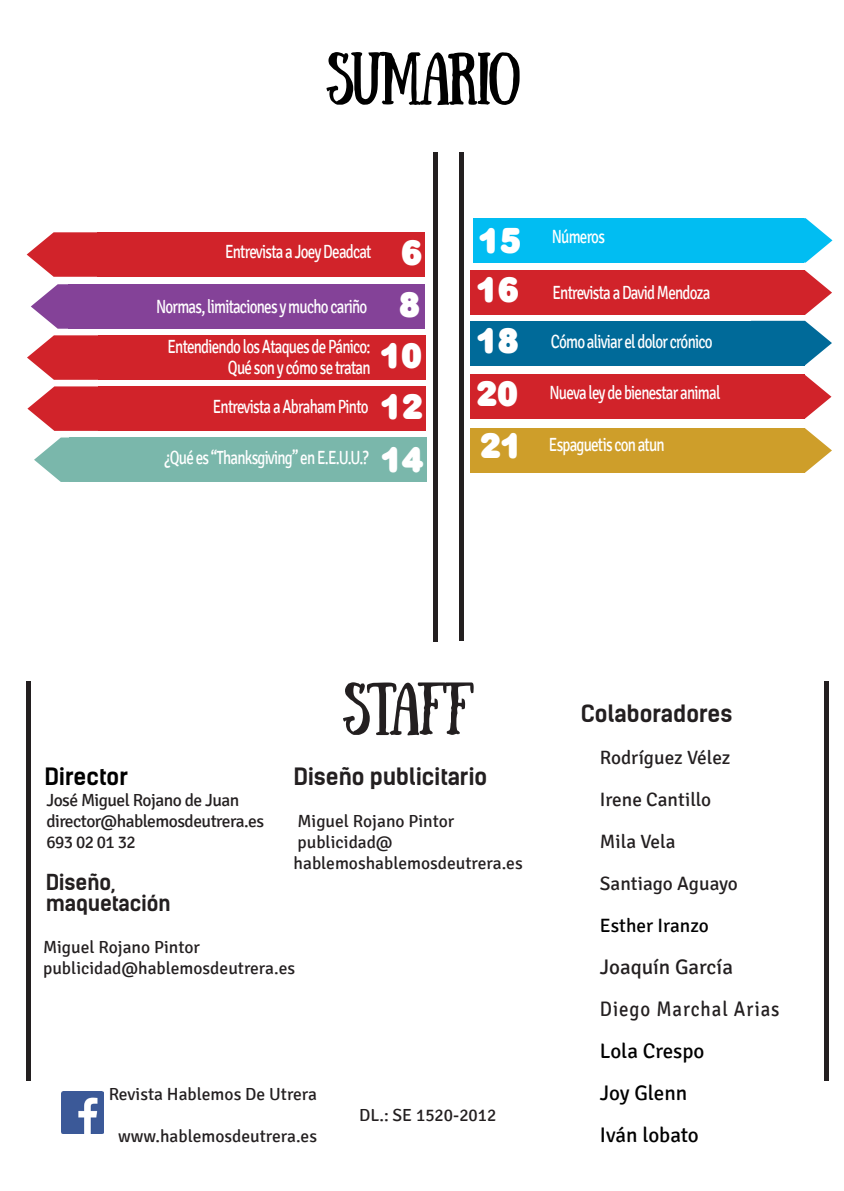
<style>
.page{position:relative;width:844px;height:1191px;background:#fff}
.page>*{position:absolute;margin:0;border:0;box-sizing:border-box;transform-origin:0 0}
.Cuerpo_de_texto_HdU{font:52.5px "Sunday";letter-spacing:-.06em;color:#000}
.Cuerpo_de_texto_HdU-2{font:52.5px "Sunday";letter-spacing:-.07em;color:#231f20}
.Cuerpo_de_texto_HdU-3{font:31.5px "Plump";color:#fff}
.Cuerpo_de_texto_HdU-4{font:700 22.75px "Kelson Sans";letter-spacing:-.01em;color:#231f20}
.Cuerpo_de_texto_HdU-5{font:700 22.75px "Kelson Sans";color:#000}
.Cuerpo_de_texto_HdU-6{font:21px "Signika";color:#000}
.Cuerpo_de_texto_HdU-7{font:700 21px "Kelson Sans";letter-spacing:-.01em;color:#231f20}
.Cuerpo_de_texto_HdU-8{font:21px "Signika";letter-spacing:.05em;color:#231f20;scale:.9 1}
.Cuerpo_de_texto_HdU-9{font:21px "Signika";color:#231f20}
.Cuerpo_de_texto_HdU-10{font:19.25px "Signika";color:#231f20}
.Cuerpo_de_texto_HdU-11{font:19.25px "Signika";color:#000}
.Cuerpo_de_texto_HdU-12{font:19.07px "Signika";letter-spacing:-.05em;color:#fff;scale:.79 1}
.Cuerpo_de_texto_HdU-13{font:17.5px/21px "Signika";color:#231f20}
.Cuerpo_de_texto_HdU-14{font:17.5px "Signika";letter-spacing:-.03em;color:#231f20}
</style>
<div class="page">
<hr style="left:433px;top:152px;width:4px;height:490px;background:#231f20">
<img style="left:62px;top:1091px;width:41px;height:42px">
<hr style="left:459px;top:152px;width:4px;height:489px;background:#231f20">
<hr style="left:27px;top:681px;width:4px;height:400px;background:#231f20">
<div style="left:823px;top:681px;width:5px;height:400px;background:#231f20"></div>
<div style="left:98px;top:232px;width:327px;height:45px;background:#d1232a"></div>
<svg style="left:27px;top:232px;width:71px;height:45px"></svg>
<div style="left:472px;top:218px;width:331px;height:45px;background:#01bdf2"></div>
<svg style="left:803px;top:218px;width:29px;height:45px"></svg>
<div style="left:470px;top:270px;width:334px;height:45px;background:#d1232a"></div>
<svg style="left:804px;top:270px;width:27px;height:45px"></svg>
<div style="left:98px;top:386px;width:328px;height:45px;background:#d1232a"></div>
<svg style="left:27px;top:386px;width:71px;height:45px"></svg>
<div style="left:68px;top:284px;width:357px;height:45px;background:#844298"></div>
<svg style="left:31px;top:284px;width:37px;height:45px"></svg>
<div style="left:69px;top:437px;width:357px;height:45px;background:#7ab7ab"></div>
<svg style="left:34px;top:437px;width:35px;height:45px"></svg>
<div style="left:470px;top:428px;width:334px;height:45px;background:#ce9e2a"></div>
<svg style="left:804px;top:428px;width:27px;height:45px"></svg>
<div style="left:98px;top:335px;width:327px;height:45px;background:#d1232a"></div>
<svg style="left:27px;top:335px;width:71px;height:45px"></svg>
<div style="left:470px;top:321px;width:334px;height:44px;background:#006a99"></div>
<svg style="left:804px;top:321px;width:27px;height:44px"></svg>
<div style="left:470px;top:374px;width:334px;height:45px;background:#d1232a"></div>
<svg style="left:804px;top:374px;width:27px;height:45px"></svg>
<p class="Cuerpo_de_texto_HdU" style="left:326px;top:43px;width:196px">SUMARIO</p>
<p class="Cuerpo_de_texto_HdU-12" style="left:225px;top:241px;width:187px">Entrevista a Joey Deadcat</p>
<p class="Cuerpo_de_texto_HdU-3" style="left:401px;top:229px;width:22px">6</p>
<p class="Cuerpo_de_texto_HdU-3" style="left:478px;top:217px;width:43px">15</p>
<p class="Cuerpo_de_texto_HdU-12" style="left:551px;top:225px;width:69px">Números</p>
<p class="Cuerpo_de_texto_HdU-3" style="left:476px;top:266px;width:43px">16</p>
<p class="Cuerpo_de_texto_HdU-12" style="left:552px;top:281px;width:201px">Entrevista a David Mendoza</p>
<p class="Cuerpo_de_texto_HdU-12" style="left:156px;top:296px;width:269px">Normas, limitaciones y mucho cariño</p>
<p class="Cuerpo_de_texto_HdU-3" style="left:399px;top:281px;width:22px">8</p>
<p class="Cuerpo_de_texto_HdU-12" style="left:167px;top:335px;width:259px">Entendiendo los Ataques de Pánico:</p>
<p class="Cuerpo_de_texto_HdU-12" style="left:228px;top:356px;width:182px">Qué son y cómo se tratan</p>
<p class="Cuerpo_de_texto_HdU-3" style="left:380px;top:332px;width:43px">10</p>
<p class="Cuerpo_de_texto_HdU-12" style="left:213px;top:395px;width:199px">Entrevista a Abraham Pinto</p>
<p class="Cuerpo_de_texto_HdU-3" style="left:381px;top:383px;width:43px">12</p>
<p class="Cuerpo_de_texto_HdU-12" style="left:164px;top:446px;width:260px">¿Qué es “Thanksgiving” en E.E.U.U.?</p>
<p class="Cuerpo_de_texto_HdU-3" style="left:381px;top:436px;width:43px">14</p>
<p class="Cuerpo_de_texto_HdU-3" style="left:477px;top:317px;width:43px">18</p>
<p class="Cuerpo_de_texto_HdU-12" style="left:550px;top:331px;width:206px">Cómo aliviar el dolor crónico</p>
<p class="Cuerpo_de_texto_HdU-3" style="left:476px;top:370px;width:43px">20</p>
<p class="Cuerpo_de_texto_HdU-12" style="left:549px;top:382px;width:218px">Nueva ley de bienestar animal</p>
<p class="Cuerpo_de_texto_HdU-3" style="left:479px;top:422px;width:43px">21</p>
<p class="Cuerpo_de_texto_HdU-12" style="left:548px;top:434px;width:148px">Espaguetis con atun</p>
<p class="Cuerpo_de_texto_HdU-2" style="left:343px;top:673px;width:133px">STAFF</p>
<p class="Cuerpo_de_texto_HdU-4" style="left:293px;top:762px;width:195px">Diseño publicitario</p>
<p class="Cuerpo_de_texto_HdU-13" style="left:297px;top:811px;width:158px">Miguel Rojano Pintor</p>
<p class="Cuerpo_de_texto_HdU-13" style="left:293px;top:832px;width:230px">publicidad@ hablemoshablemosdeutrera.es</p>
<p class="Cuerpo_de_texto_HdU-5" style="left:44px;top:762px;width:85px">Director</p>
<p class="Cuerpo_de_texto_HdU-14" style="left:46px;top:790px;width:194px">José Miguel Rojano de Juan</p>
<p class="Cuerpo_de_texto_HdU-14" style="left:46px;top:811px;width:219px">director@hablemosdeutrera.es</p>
<p class="Cuerpo_de_texto_HdU-13" style="left:46px;top:832px;width:91px">693 02 01 32</p>
<p class="Cuerpo_de_texto_HdU-7" style="left:46px;top:869px;width:71px">Diseño,</p>
<p class="Cuerpo_de_texto_HdU-7" style="left:46px;top:890px;width:127px">maquetación</p>
<p class="Cuerpo_de_texto_HdU-13" style="left:43px;top:937px;width:158px">Miguel Rojano Pintor</p>
<p class="Cuerpo_de_texto_HdU-13" style="left:43px;top:958px;width:253px">publicidad@hablemosdeutrera.es</p>
<p class="Cuerpo_de_texto_HdU-13" style="left:109px;top:1084px;width:210px">Revista Hablemos De Utrera</p>
<p class="Cuerpo_de_texto_HdU-13" style="left:118px;top:1126px;width:200px">www.hablemosdeutrera.es</p>
<p class="Cuerpo_de_texto_HdU-13" style="left:359px;top:1105px;width:139px">DL.: SE 1520-2012</p>
<p class="Cuerpo_de_texto_HdU-4" style="left:580px;top:699px;width:153px">Colaboradores</p>
<p class="Cuerpo_de_texto_HdU-10" style="left:599px;top:746px;width:132px">Rodríguez Vélez</p>
<p class="Cuerpo_de_texto_HdU-10" style="left:599px;top:788px;width:113px">Irene Cantillo</p>
<p class="Cuerpo_de_texto_HdU-10" style="left:599px;top:830px;width:77px">Mila Vela</p>
<p class="Cuerpo_de_texto_HdU-10" style="left:599px;top:872px;width:139px">Santiago Aguayo</p>
<p class="Cuerpo_de_texto_HdU-11" style="left:599px;top:914px;width:110px">Esther Iranzo</p>
<p class="Cuerpo_de_texto_HdU-9" style="left:599px;top:955px;width:134px">Joaquín García</p>
<p class="Cuerpo_de_texto_HdU-8" style="left:599px;top:997px;width:201px">Diego Marchal Arias</p>
<p class="Cuerpo_de_texto_HdU-6" style="left:599px;top:1039px;width:106px">Lola Crespo</p>
<p class="Cuerpo_de_texto_HdU-6" style="left:599px;top:1081px;width:89px">Joy Glenn</p>
<p class="Cuerpo_de_texto_HdU-6" style="left:599px;top:1123px;width:100px">Iván lobato</p>
</div>
